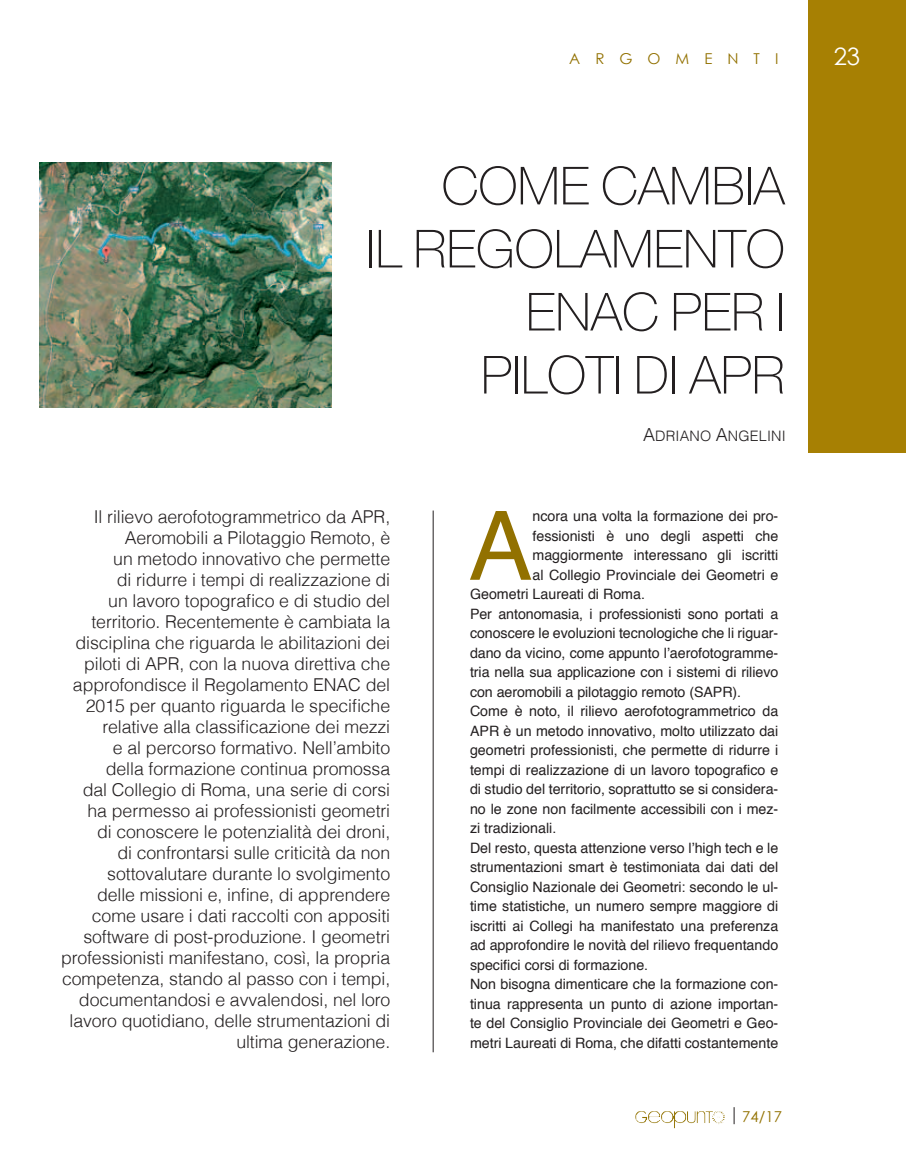
<style>
.page{position:relative;width:906px;height:1170px;background:#fff}
.page>*{position:absolute;margin:0;border:0;box-sizing:border-box;transform-origin:0 0}
.t1{font:95.85px "Helvetica";color:#927100}
.t2{font:100 52.5px/63px "Helvetica Neue";color:#231f20;text-align:right}
.t3{font:24px "Century Gothic";color:#fff}
.t4{font:300 17.7px/21px "Helvetica";letter-spacing:-.005em;color:#231f20;text-align:right}
.t5{font:15px "Century Gothic";letter-spacing:1em;color:#927100}
.t6{font:14.4px "Helvetica Light SC800";letter-spacing:.01em;color:#231f20}
.t7{font:14.25px "Helvetica";color:#231f20}
.s1{font-size:18px}
</style>
<div class="page">
<svg style="left:733px;top:1107px;width:1px;height:17px"></svg>
<svg style="left:712px;top:1111px;width:10px;height:12px"></svg>
<div style="left:808px;top:0;width:98px;height:452px;background:#a78003"></div>
<hr style="left:433px;top:510px;width:1px;height:542px;background:#231f20">
<img style="left:40px;top:163px;width:292px;height:244px">
<p class="t5" style="left:569px;top:50px;width:211px">ARGOMENTI</p>
<h2 class="t2" style="left:366px;top:154px;width:420px">COME CAMBIA<br>IL REGOLAMENTO<br>ENAC PER I<br>PILOTI DI APR</h2>
<p class="t4" style="left:61px;top:506px;width:331px">Il rilievo aerofotogrammetrico da APR, Aeromobili a Pilotaggio Remoto, è<br>un metodo innovativo che permette<br>di ridurre i tempi di realizzazione di<br>un lavoro topografico e di studio del territorio. Recentemente è cambiata la disciplina che riguarda le abilitazioni dei piloti di APR, con la nuova direttiva che approfondisce il Regolamento ENAC del 2015 per quanto riguarda le specifiche relative alla classificazione dei mezzi<br>e al percorso formativo. Nell’ambito<br>della formazione continua promossa<br>dal Collegio di Roma, una serie di corsi ha permesso ai professionisti geometri<br>di conoscere le potenzialità dei droni,<br>di confrontarsi sulle criticità da non sottovalutare durante lo svolgimento<br>delle missioni e, infine, di apprendere come usare i dati raccolti con appositi software di post-produzione. I geometri professionisti manifestano, così, la propria competenza, stando al passo con i tempi, documentandosi e avvalendosi, nel loro lavoro quotidiano, delle strumentazioni di ultima generazione.</p>
<p class="t6" style="left:643px;top:427px;width:144px"><span class="s1">A</span>DRIANO <span class="s1">A</span>NGELINI</p>
<h1 class="t1" style="left:468px;top:472px;width:65px">A</h1>
<p class="t7" style="left:532px;top:505px;width:247px">ncora una volta la formazione dei pro-</p>
<p class="t7" style="left:532px;top:524px;width:247px">fessionisti è uno degli aspetti che</p>
<p class="t7" style="left:532px;top:544px;width:247px">maggiormente interessano gli iscritti</p>
<p class="t7" style="left:532px;top:563px;width:247px">al Collegio Provinciale dei Geometri e</p>
<p class="t7" style="left:470px;top:583px;width:177px">Geometri Laureati di Roma.</p>
<p class="t7" style="left:470px;top:602px;width:310px">Per antonomasia, i professionisti sono portati a</p>
<p class="t7" style="left:470px;top:622px;width:310px">conoscere le evoluzioni tecnologiche che li riguar-</p>
<p class="t7" style="left:470px;top:641px;width:310px">dano da vicino, come appunto l’aerofotogramme-</p>
<p class="t7" style="left:470px;top:661px;width:310px">tria nella sua applicazione con i sistemi di rilievo</p>
<p class="t7" style="left:470px;top:680px;width:273px">con aeromobili a pilotaggio remoto (SAPR).</p>
<p class="t7" style="left:470px;top:700px;width:310px">Come è noto, il rilievo aerofotogrammetrico da</p>
<p class="t7" style="left:470px;top:719px;width:310px">APR è un metodo innovativo, molto utilizzato dai</p>
<p class="t7" style="left:470px;top:739px;width:310px">geometri professionisti, che permette di ridurre i</p>
<p class="t7" style="left:470px;top:758px;width:310px">tempi di realizzazione di un lavoro topografico e</p>
<p class="t7" style="left:470px;top:778px;width:310px">di studio del territorio, soprattutto se si considera-</p>
<p class="t7" style="left:470px;top:797px;width:310px">no le zone non facilmente accessibili con i mez-</p>
<p class="t7" style="left:470px;top:817px;width:88px">zi tradizionali.</p>
<p class="t7" style="left:470px;top:836px;width:310px">Del resto, questa attenzione verso l’high tech e le</p>
<p class="t7" style="left:470px;top:856px;width:310px">strumentazioni smart è testimoniata dai dati del</p>
<p class="t7" style="left:470px;top:875px;width:310px">Consiglio Nazionale dei Geometri: secondo le ul-</p>
<p class="t7" style="left:470px;top:895px;width:310px">time statistiche, un numero sempre maggiore di</p>
<p class="t7" style="left:470px;top:914px;width:310px">iscritti ai Collegi ha manifestato una preferenza</p>
<p class="t7" style="left:470px;top:934px;width:310px">ad approfondire le novità del rilievo frequentando</p>
<p class="t7" style="left:470px;top:953px;width:180px">specifici corsi di formazione.</p>
<p class="t7" style="left:470px;top:973px;width:310px">Non bisogna dimenticare che la formazione con-</p>
<p class="t7" style="left:470px;top:992px;width:310px">tinua rappresenta un punto di azione importan-</p>
<p class="t7" style="left:470px;top:1012px;width:310px">te del Consiglio Provinciale dei Geometri e Geo-</p>
<p class="t7" style="left:470px;top:1031px;width:310px">metri Laureati di Roma, che difatti costantemente</p>
<p class="t5" style="left:742px;top:1106px;width:41px">74/17</p>
<h3 class="t3" style="left:833px;top:41px;width:28px">23</h3>
</div>
